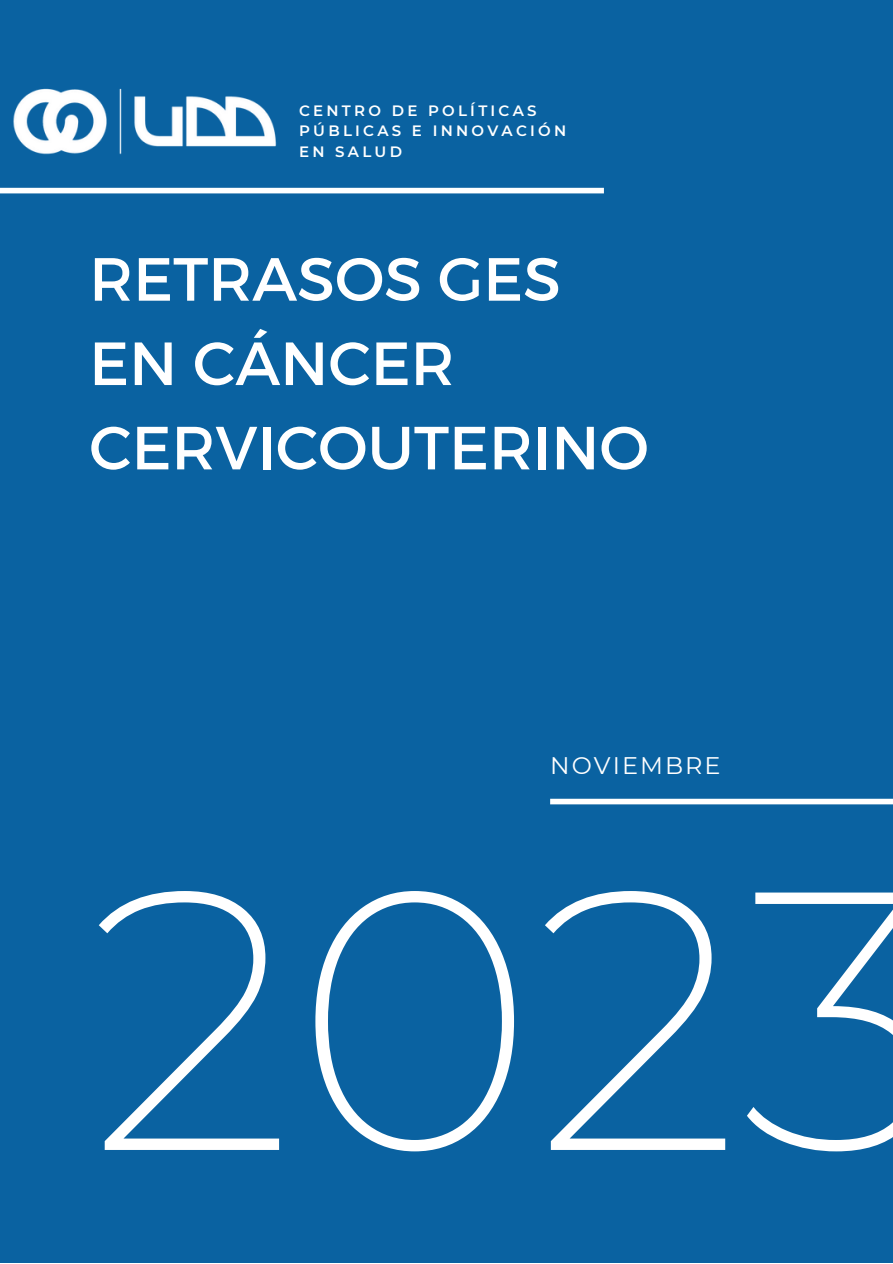
<style>
.page{position:relative;width:893px;height:1264px;background:#fff}
.page>*{position:absolute;margin:0;border:0;box-sizing:border-box;transform-origin:0 0}
.t1{font:200 367.5px "Montserrat";color:#fff}
.t2{font:60.75px/84.3px "Montserrat";color:#fff}
.t3{font:24px "Montserrat";letter-spacing:.085em;color:#fff}
.t4{font:600 15px/20.2px "Montserrat";letter-spacing:.215em;color:#fff}
</style>
<div class="page">
<div style="left:0;top:0;width:892px;height:1262px;background:#0a62a1"></div>
<img style="left:13px;top:88px;width:264px;height:67px">
<div style="left:0;top:188px;width:604px;height:5px;background:#fff"></div>
<div style="left:550px;top:798px;width:342px;height:6px;background:#fff"></div>
<p class="t4" style="left:299px;top:101px;width:268px">CENTRO DE POLÍTICAS<br>PÚBLICAS E INNOVACIÓN<br>EN SALUD</p>
<p class="t2" style="left:89px;top:234px;width:473px">RETRASOS GES</p>
<p class="t2" style="left:89px;top:318px;width:561px">EN CÁNCER<br>CERVICOUTERINO</p>
<p class="t3" style="left:550px;top:751px;width:172px">NOVIEMBRE</p>
<p class="t1" style="left:89px;top:794px;width:855px">2023</p>
</div>
